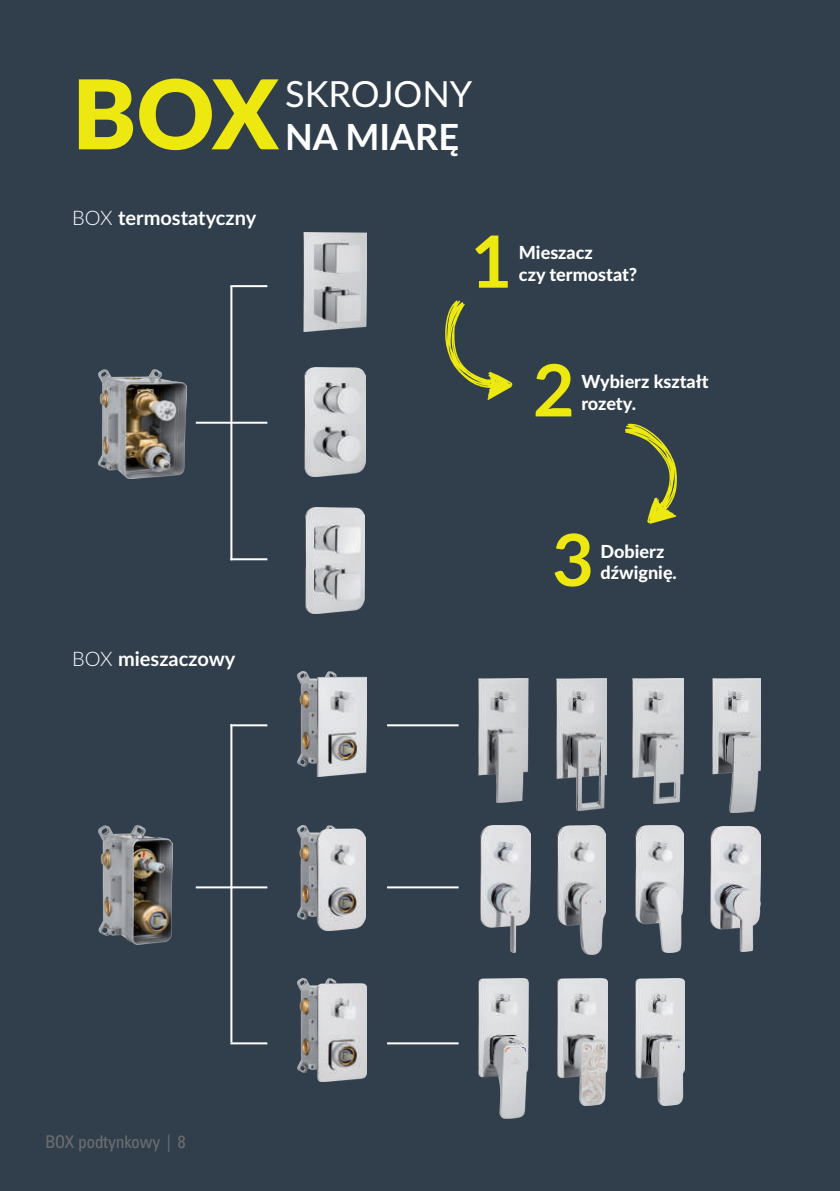
<style>
.page{position:relative;width:840px;height:1191px;background:#fff}
.page>*{position:absolute;margin:0;border:0;box-sizing:border-box;transform-origin:0 0}
.t1{font:900 96px "Lato";color:#ece810}
.t2{font:700 72px "Lato";color:#ece810}
.t3{font:36px "Lato";color:#fff}
.t4{font:700 36px "Lato";color:#fff}
.t5{font:700 20px "Lato";color:#fff}
.t6{font:800 18px/21.6px "Lato";color:#fff}
.t7{font:16px "Zurich Cn PL";color:#6c6d70}
.s1{font-weight:300}
</style>
<div class="page">
<div style="left:0;top:0;width:839px;height:1191px;background:#313f4d"></div>
<img style="left:478px;top:678px;width:51px;height:124px">
<img style="left:556px;top:678px;width:50px;height:132px">
<img style="left:632px;top:678px;width:50px;height:125px">
<img style="left:712px;top:678px;width:48px;height:134px">
<img style="left:99px;top:825px;width:73px;height:119px">
<img style="left:557px;top:978px;width:50px;height:127px">
<img style="left:478px;top:978px;width:51px;height:141px">
<img style="left:635px;top:978px;width:49px;height:127px">
<img style="left:298px;top:978px;width:68px;height:103px">
<img style="left:298px;top:672px;width:68px;height:104px">
<hr style="left:230px;top:724px;width:2px;height:318px;background:#fff">
<hr style="left:230px;top:1042px;width:37px;height:2px;background:#fff">
<hr style="left:230px;top:724px;width:37px;height:2px;background:#fff">
<hr style="left:196px;top:886px;width:71px;height:2px;background:#fff">
<hr style="left:387px;top:1042px;width:71px;height:2px;background:#fff">
<hr style="left:387px;top:724px;width:71px;height:2px;background:#fff">
<hr style="left:387px;top:886px;width:71px;height:2px;background:#fff">
<hr style="left:230px;top:286px;width:2px;height:274px;background:#fff">
<hr style="left:230px;top:558px;width:37px;height:2px;background:#fff">
<hr style="left:230px;top:285px;width:37px;height:2px;background:#fff">
<hr style="left:196px;top:422px;width:71px;height:2px;background:#fff">
<img style="left:99px;top:369px;width:87px;height:109px">
<img style="left:303px;top:233px;width:63px;height:98px">
<img style="left:304px;top:367px;width:61px;height:109px">
<img style="left:305px;top:507px;width:59px;height:106px">
<img style="left:298px;top:825px;width:67px;height:105px">
<img style="left:480px;top:825px;width:50px;height:127px">
<img style="left:557px;top:825px;width:48px;height:129px">
<img style="left:635px;top:825px;width:48px;height:127px">
<img style="left:710px;top:826px;width:49px;height:125px">
<svg style="left:445px;top:300px;width:67px;height:100px"></svg>
<svg style="left:625px;top:423px;width:52px;height:101px"></svg>
<h1 class="t1" style="left:72px;top:42px;width:208px">BOX</h1>
<h3 class="t3" style="left:285px;top:68px;width:189px">SKROJO NY</h3>
<h3 class="t4" style="left:285px;top:111px;width:175px">na miarę</h3>
<p class="t5" style="left:72px;top:202px;width:186px"><span class="s1">BOX</span> termostatyczny</p>
<p class="t5" style="left:72px;top:643px;width:165px"><span class="s1">BOX</span> mieszaczowy</p>
<p class="t7" style="left:45px;top:1131px;width:142px">BOX podtynkowy | 8</p>
<p class="t7" style="left:74px;top:1131px;width:83px">8 | DEANTE</p>
<h2 class="t2" style="left:470px;top:208px;width:43px">1</h2>
<p class="t6" style="left:518px;top:241px;width:120px">Mieszacz<br>czy termostat?</p>
<h2 class="t2" style="left:532px;top:337px;width:43px">2</h2>
<p class="t6" style="left:581px;top:370px;width:129px">Wybierz kształt rozety.</p>
<h2 class="t2" style="left:552px;top:507px;width:43px">3</h2>
<p class="t6" style="left:600px;top:539px;width:78px">Dobierz dźwignię.</p>
</div>
